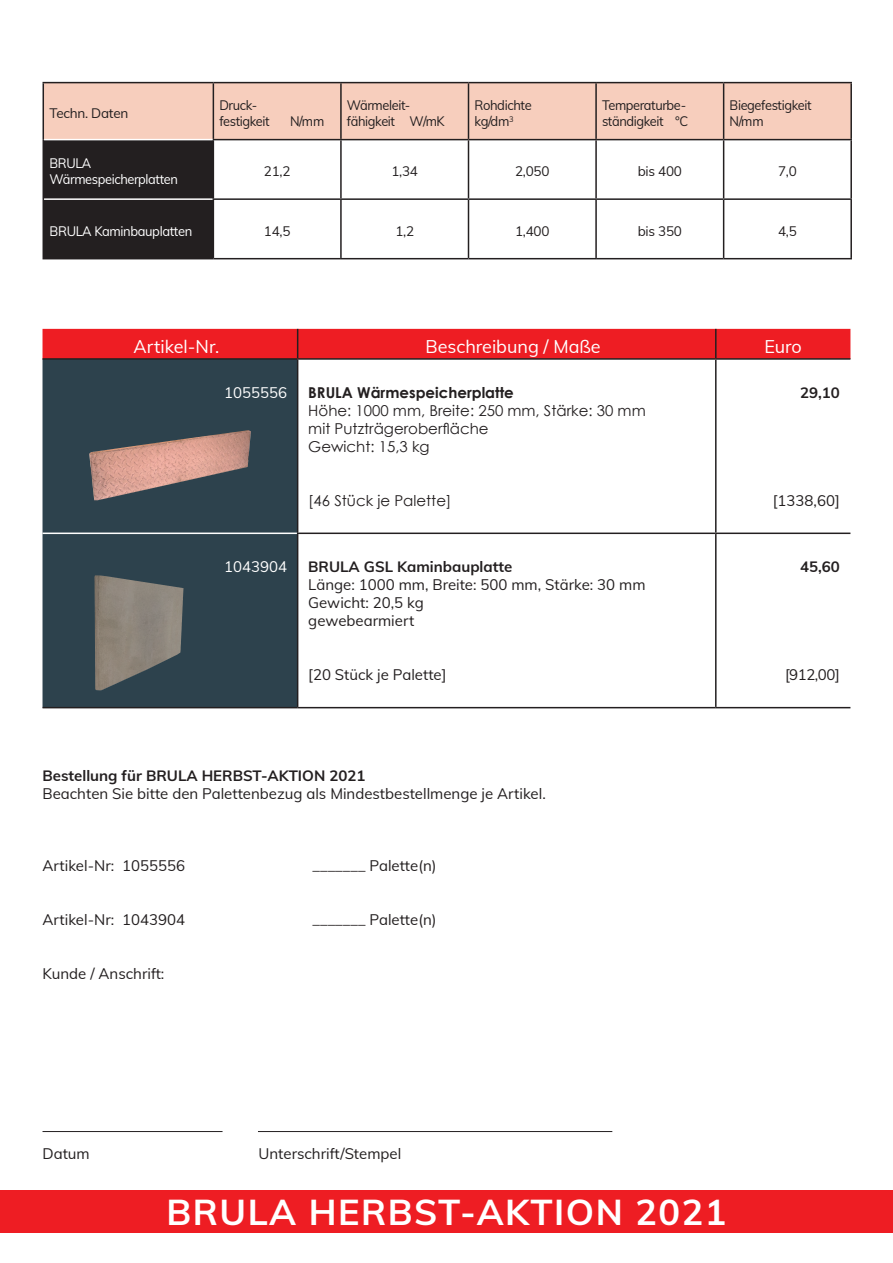
<style>
.page{position:relative;width:893px;height:1263px;background:#fff}
.page>*{position:absolute;margin:0;border:0;box-sizing:border-box;transform-origin:0 0}
.t1{font:700 36px "Muli";letter-spacing:.04em;color:#fff}
.t2{font:18px "Muli";color:#fff}
.t3{font:15px/18px "Muli";color:#231f20}
.t4{font:15px/18px "Century Gothic";color:#231f20}
.t5{font:700 15px "Muli";color:#231f20}
.t6{font:700 15px "Century Gothic";color:#231f20}
.t7{font:15px "Muli";color:#fff}
.t8{font:13.5px/16.2px "Muli";letter-spacing:-.03em;color:#231f20;scale:.95 1}
.t9{font:13.5px "Muli";letter-spacing:-.03em;color:#231f20}
.t10{font:13.5px/16.2px "Muli";letter-spacing:-.03em;color:#fff;scale:.95 1}
.t11{font:13.5px "Muli";letter-spacing:-.03em;color:#fff;scale:.96 1}
.t12{font:13.5px/16.2px "Muli";letter-spacing:-.03em;color:#231f20;scale:.96 1}
</style>
<div class="page">
<div style="left:0;top:1191px;width:893px;height:42px;background:#ee1d23"></div>
<hr style="left:43px;top:1131px;width:180px;height:1px;background:#231f20">
<hr style="left:258px;top:1131px;width:354px;height:1px;background:#231f20">
<svg style="left:43px;top:360px;width:254px;height:347px;background:#3e4c54"></svg>
<div style="left:43px;top:329px;width:807px;height:29px;background:#ee1d23"></div>
<hr style="left:298px;top:358px;width:418px;height:2px;background:#231f20">
<hr style="left:716px;top:358px;width:134px;height:2px;background:#231f20">
<hr style="left:715px;top:360px;width:1px;height:172px;background:#231f20">
<hr style="left:297px;top:532px;width:419px;height:2px;background:#231f20">
<hr style="left:716px;top:532px;width:134px;height:2px;background:#231f20">
<hr style="left:715px;top:534px;width:1px;height:173px;background:#231f20">
<hr style="left:298px;top:707px;width:418px;height:1px;background:#231f20">
<hr style="left:716px;top:707px;width:134px;height:1px;background:#231f20">
<hr style="left:43px;top:358px;width:255px;height:2px;background:#231f20">
<hr style="left:297px;top:360px;width:1px;height:172px;background:#231f20">
<hr style="left:297px;top:534px;width:1px;height:173px;background:#231f20">
<hr style="left:43px;top:532px;width:254px;height:2px;background:#fff">
<hr style="left:43px;top:707px;width:255px;height:1px;background:#231f20">
<div style="left:44px;top:83px;width:806px;height:56px;background:#f7cebd"></div>
<div style="left:44px;top:140px;width:169px;height:118px;background:#231f20"></div>
<hr style="left:213px;top:82px;width:128px;height:1px;background:#231f20">
<hr style="left:213px;top:83px;width:1px;height:56px;background:#231f20">
<hr style="left:341px;top:82px;width:127px;height:1px;background:#231f20">
<hr style="left:340px;top:83px;width:2px;height:56px;background:#231f20">
<hr style="left:468px;top:82px;width:128px;height:1px;background:#231f20">
<hr style="left:468px;top:83px;width:1px;height:56px;background:#231f20">
<hr style="left:596px;top:82px;width:128px;height:1px;background:#231f20">
<hr style="left:595px;top:83px;width:2px;height:56px;background:#231f20">
<hr style="left:724px;top:82px;width:128px;height:1px;background:#231f20">
<hr style="left:723px;top:83px;width:1px;height:56px;background:#231f20">
<hr style="left:850px;top:83px;width:2px;height:56px;background:#231f20">
<hr style="left:213px;top:139px;width:128px;height:1px;background:#231f20">
<hr style="left:341px;top:139px;width:127px;height:1px;background:#231f20">
<hr style="left:468px;top:139px;width:128px;height:1px;background:#231f20">
<hr style="left:596px;top:139px;width:128px;height:1px;background:#231f20">
<hr style="left:724px;top:139px;width:128px;height:1px;background:#231f20">
<hr style="left:213px;top:140px;width:1px;height:58px;background:#231f20">
<hr style="left:340px;top:140px;width:2px;height:58px;background:#231f20">
<hr style="left:468px;top:140px;width:1px;height:58px;background:#231f20">
<hr style="left:595px;top:140px;width:2px;height:58px;background:#231f20">
<hr style="left:723px;top:140px;width:1px;height:58px;background:#231f20">
<hr style="left:850px;top:140px;width:2px;height:58px;background:#231f20">
<hr style="left:213px;top:198px;width:128px;height:2px;background:#231f20">
<hr style="left:213px;top:200px;width:1px;height:58px;background:#231f20">
<hr style="left:341px;top:198px;width:127px;height:2px;background:#231f20">
<hr style="left:340px;top:200px;width:2px;height:58px;background:#231f20">
<hr style="left:468px;top:198px;width:128px;height:2px;background:#231f20">
<hr style="left:468px;top:200px;width:1px;height:58px;background:#231f20">
<hr style="left:596px;top:198px;width:128px;height:2px;background:#231f20">
<hr style="left:595px;top:200px;width:2px;height:58px;background:#231f20">
<hr style="left:724px;top:198px;width:128px;height:2px;background:#231f20">
<hr style="left:723px;top:200px;width:1px;height:58px;background:#231f20">
<hr style="left:850px;top:200px;width:2px;height:58px;background:#231f20">
<hr style="left:213px;top:258px;width:128px;height:1px;background:#231f20">
<hr style="left:341px;top:258px;width:127px;height:1px;background:#231f20">
<hr style="left:468px;top:258px;width:128px;height:1px;background:#231f20">
<hr style="left:596px;top:258px;width:128px;height:1px;background:#231f20">
<hr style="left:724px;top:258px;width:128px;height:1px;background:#231f20">
<hr style="left:44px;top:198px;width:169px;height:2px;background:#fff">
<hr style="left:43px;top:82px;width:170px;height:1px;background:#231f20">
<hr style="left:43px;top:258px;width:170px;height:1px;background:#231f20">
<hr style="left:43px;top:83px;width:1px;height:57px;background:#231f20">
<hr style="left:43px;top:140px;width:1px;height:59px;background:#231f20">
<hr style="left:43px;top:199px;width:1px;height:59px;background:#231f20">
<img style="left:99px;top:430px;width:148px;height:21px">
<img style="left:94px;top:575px;width:23px;height:115px">
<p class="t9" style="left:50px;top:103px;width:80px">Techn. Daten</p>
<p class="t8" style="left:219px;top:96px;width:55px">Druck&shy;festigkeit</p>
<p class="t8" style="left:290px;top:112px;width:37px">N/mm</p>
<p class="t8" style="left:347px;top:96px;width:104px">Wärmeleit&shy;fähigkeit W/mK</p>
<p class="t12" style="left:474px;top:96px;width:61px">Rohdichte kg/dm<sup>3</sup></p>
<p class="t8" style="left:602px;top:96px;width:92px">Temperaturbe&shy;ständigkeit °C</p>
<p class="t8" style="left:730px;top:96px;width:88px">Biegefestigkeit<br>N/mm</p>
<p class="t10" style="left:50px;top:154px;width:137px">BRULA<br>Wärmespeicherplatten</p>
<p class="t9" style="left:264px;top:161px;width:28px">21,2</p>
<p class="t9" style="left:391px;top:161px;width:28px">1,34</p>
<p class="t9" style="left:515px;top:161px;width:36px">2,050</p>
<p class="t9" style="left:638px;top:161px;width:46px">bis 400</p>
<p class="t9" style="left:778px;top:161px;width:20px">7,0</p>
<p class="t11" style="left:50px;top:221px;width:150px">BRULA Kaminbauplatten</p>
<p class="t9" style="left:264px;top:221px;width:28px">14,5</p>
<p class="t9" style="left:395px;top:221px;width:20px">1,2</p>
<p class="t9" style="left:515px;top:221px;width:36px">1,400</p>
<p class="t9" style="left:638px;top:221px;width:46px">bis 350</p>
<p class="t9" style="left:778px;top:221px;width:20px">4,5</p>
<p class="t2" style="left:134px;top:333px;width:87px">Artikel-Nr.</p>
<p class="t2" style="left:425px;top:333px;width:177px">Beschreibung / Maße</p>
<p class="t2" style="left:764px;top:333px;width:39px">Euro</p>
<p class="t7" style="left:224px;top:382px;width:64px">1055556</p>
<p class="t6" style="left:308px;top:383px;width:207px">BRULA Wärmespeicherplatte</p>
<p class="t4" style="left:308px;top:401px;width:339px">Höhe: 1000 mm, Breite: 250 mm, Stärke: 30 mm mit Putzträgeroberfläche<br>Gewicht: 15,3 kg</p>
<p class="t4" style="left:308px;top:491px;width:145px">[46 Stück je Palette]</p>
<p class="t5" style="left:800px;top:382px;width:41px">29,10</p>
<p class="t3" style="left:773px;top:491px;width:68px">[1338,60]</p>
<p class="t7" style="left:224px;top:556px;width:64px">1043904</p>
<p class="t5" style="left:308px;top:556px;width:205px">BRULA GSL Kaminbauplatte</p>
<p class="t3" style="left:308px;top:575px;width:339px">Länge: 1000 mm, Breite: 500 mm, Stärke: 30 mm<br>Gewicht: 20,5 kg<br>gewebearmiert</p>
<p class="t3" style="left:308px;top:665px;width:140px">[20 Stück je Palette]</p>
<p class="t5" style="left:43px;top:764px;width:324px">Bestellung für BRULA HERBST-AKTION 2021</p>
<p class="t3" style="left:43px;top:783px;width:505px">Beachten Sie bitte den Palettenbezug als Mindestbestellmenge je Artikel.</p>
<p class="t3" style="left:43px;top:855px;width:144px">Artikel-Nr: 1055556</p>
<p class="t3" style="left:313px;top:855px;width:126px">_______ Palette(n)</p>
<p class="t3" style="left:43px;top:909px;width:144px">Artikel-Nr: 1043904</p>
<p class="t3" style="left:313px;top:909px;width:126px">_______ Palette(n)</p>
<p class="t3" style="left:43px;top:963px;width:123px">Kunde / Anschrift:</p>
<p class="t5" style="left:800px;top:556px;width:41px">45,60</p>
<p class="t3" style="left:785px;top:665px;width:56px">[912,00]</p>
<p class="t3" style="left:43px;top:1143px;width:49px">Datum</p>
<p class="t3" style="left:259px;top:1143px;width:144px">Unterschrift/Stempel</p>
<h1 class="t1" style="left:167px;top:1186px;width:561px">BRULA HERBST-AKTION 2021</h1>
</div>
